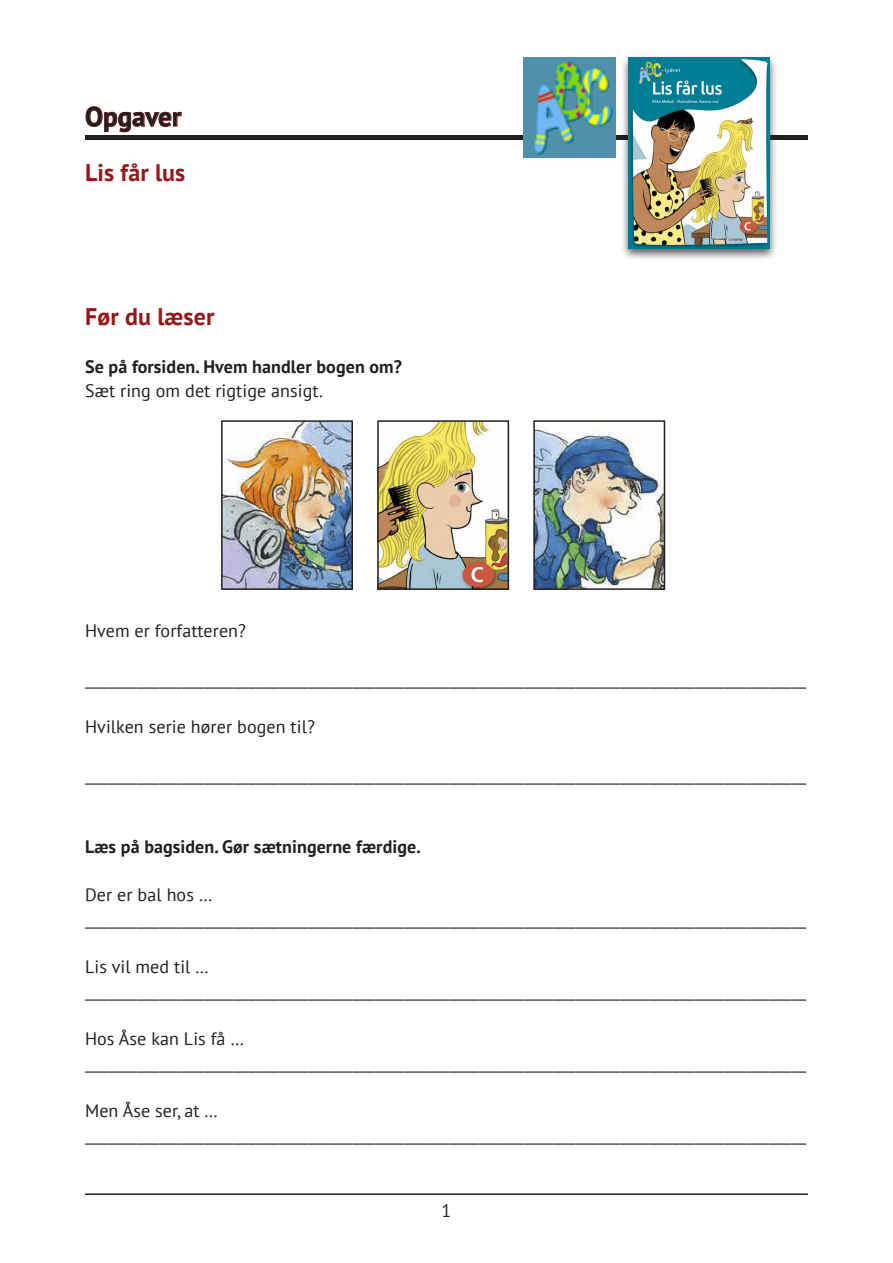
<style>
.page{position:relative;width:893px;height:1263px;background:#fff}
.page>*{position:absolute;margin:0;border:0;box-sizing:border-box;transform-origin:0 0}
.t1{font:700 27px "PT Sans";color:#231f20}
.Rubrik{font:700 24px "PT Sans";letter-spacing:.005em;color:#961619}
.Brødtekst{font:18px "PT Sans";letter-spacing:.005em;color:#231f20}
.Mellemrubrik{font:700 18px "PT Sans";letter-spacing:.005em;color:#231f20}
</style>
<div class="page">
<hr style="left:85px;top:1193px;width:723px;height:2px;background:#231f20">
<hr style="left:85px;top:136px;width:723px;height:4px;background:#231f20">
<svg style="left:85px;top:106px;width:97px;height:27px"></svg>
<img style="left:523px;top:58px;width:93px;height:99px">
<div style="left:621px;top:54px;width:156px;height:207px;background:#231f20;opacity:.75"></div>
<img style="left:629px;top:58px;width:140px;height:190px">
<img style="left:536px;top:428px;width:126px;height:159px">
<div style="left:533px;top:420px;width:132px;height:170px;border:2px solid #231f20"></div>
<img style="left:224px;top:423px;width:126px;height:164px">
<div style="left:221px;top:420px;width:132px;height:170px;border:2px solid #231f20"></div>
<img style="left:380px;top:423px;width:126px;height:164px">
<div style="left:377px;top:420px;width:132px;height:170px;border:2px solid #231f20"></div>
<h1 class="t1" style="left:85px;top:99px;width:98px">Opgaver</h1>
<p class="Rubrik" style="left:85px;top:157px;width:102px">Lis får lus</p>
<p class="Rubrik" style="left:85px;top:301px;width:131px">Før du læser</p>
<p class="Mellemrubrik" style="left:85px;top:355px;width:318px">Se på forsiden. Hvem handler bogen om?</p>
<p class="Brødtekst" style="left:85px;top:379px;width:239px">Sæt ring om det rigtige ansigt.</p>
<p class="Brødtekst" style="left:85px;top:619px;width:163px">Hvem er forfatteren?</p>
<p class="Brødtekst" style="left:85px;top:667px;width:723px">_________________________________________________________________________________________________</p>
<p class="Brødtekst" style="left:85px;top:715px;width:231px">Hvilken serie hører bogen til?</p>
<p class="Brødtekst" style="left:85px;top:763px;width:723px">_________________________________________________________________________________________________</p>
<p class="Mellemrubrik" style="left:85px;top:835px;width:337px">Læs på bagsiden. Gør sætningerne færdige.</p>
<p class="Brødtekst" style="left:85px;top:883px;width:129px">Der er bal hos …</p>
<p class="Brødtekst" style="left:85px;top:907px;width:723px">_________________________________________________________________________________________________</p>
<p class="Brødtekst" style="left:85px;top:955px;width:125px">Lis vil med til …</p>
<p class="Brødtekst" style="left:85px;top:979px;width:723px">_________________________________________________________________________________________________</p>
<p class="Brødtekst" style="left:85px;top:1027px;width:160px">Hos Åse kan Lis få …</p>
<p class="Brødtekst" style="left:85px;top:1051px;width:723px">_________________________________________________________________________________________________</p>
<p class="Brødtekst" style="left:85px;top:1099px;width:134px">Men Åse ser, at …</p>
<p class="Brødtekst" style="left:85px;top:1123px;width:723px">_________________________________________________________________________________________________</p>
<p class="Brødtekst" style="left:442px;top:1199px;width:11px">1</p>
</div>
